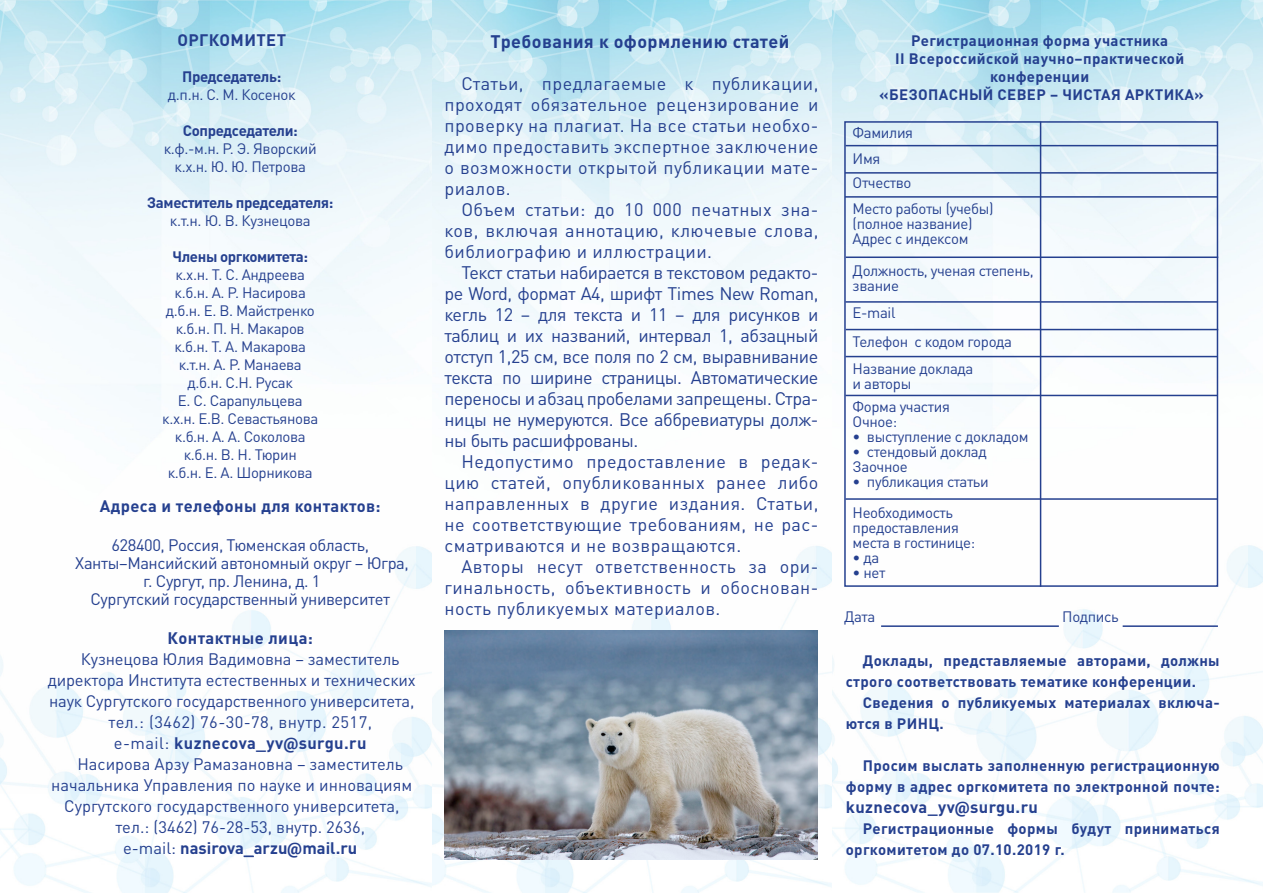
<style>
.page{position:relative;width:1263px;height:893px;background:#fff}
.page>*{position:absolute;margin:0;border:0;box-sizing:border-box;transform-origin:0 0}
.t1{font:18px/21px "DIN Pro";letter-spacing:.025em;color:#25408f;text-align:justify}
.t2{font:700 18px "DIN Pro";letter-spacing:.025em;color:#25408f}
.t3{font:16.5px "DIN Pro";letter-spacing:-.01em;color:#25408f}
.t4{font:700 16.5px "DIN Pro";letter-spacing:.025em;color:#25408f}
.t5{font:16.5px "DIN Pro";letter-spacing:.025em;color:#25408f}
.t6{font:700 16.5px "DIN Pro";color:#25408f}
.t7{font:15px/18px "DIN Pro";letter-spacing:-.025em;color:#25408f}
.t8{font:700 15px/21px "DIN Pro";letter-spacing:.025em;color:#25408f}
.t9{font:700 15px "DIN Pro";letter-spacing:-.025em;color:#25408f}
.s1{font-weight:400}
.s2{font-family:"Roboto";font-weight:900}
</style>
<div class="page">
<img style="left:0;top:0;width:1263px;height:893px">
<div style="left:844px;top:121px;width:374px;height:466px;border:2px solid #25408f"></div>
<hr style="left:1040px;top:122px;width:1px;height:465px;background:#25408f">
<hr style="left:845px;top:145px;width:373px;height:1px;background:#25408f">
<hr style="left:845px;top:172px;width:372px;height:2px;background:#25408f">
<hr style="left:845px;top:196px;width:372px;height:2px;background:#25408f">
<hr style="left:846px;top:256px;width:372px;height:2px;background:#25408f">
<hr style="left:845px;top:301px;width:373px;height:2px;background:#25408f">
<hr style="left:846px;top:329px;width:372px;height:1px;background:#25408f">
<hr style="left:845px;top:356px;width:373px;height:1px;background:#25408f">
<hr style="left:845px;top:395px;width:373px;height:1px;background:#25408f">
<hr style="left:845px;top:498px;width:373px;height:2px;background:#25408f">
<hr style="left:881px;top:625px;width:178px;height:2px;background:#25408f">
<hr style="left:1123px;top:625px;width:95px;height:2px;background:#25408f">
<img style="left:444px;top:631px;width:374px;height:228px">
<p class="t4" style="left:177px;top:29px;width:110px">ОРГКОМИТЕТ</p>
<p class="t9" style="left:182px;top:66px;width:101px">Председатель:</p>
<p class="t7" style="left:168px;top:85px;width:129px">д.п.н. С. М. Косенок</p>
<p class="t9" style="left:183px;top:120px;width:117px">Сопредседатели:</p>
<p class="t7" style="left:164px;top:139px;width:154px;text-align:center">к.ф.-м.н. Р. Э. Яворский к.х.н. Ю. Ю. Петрова</p>
<p class="t9" style="left:147px;top:192px;width:188px">Заместитель председателя:</p>
<p class="t7" style="left:170px;top:211px;width:142px">к.т.н. Ю. В. Кузнецова</p>
<p class="t9" style="left:172px;top:246px;width:137px">Члены оргкомитета:</p>
<p class="t7" style="left:162px;top:265px;width:158px;text-align:center">к.х.н. Т. С. Андреева к.б.н. А. Р. Насирова д.б.н. Е. В. Майстренко к.б.н. П. Н. Макаров к.б.н. Т. А. Макарова к.т.н. А. Р. Манаева д.б.н. С.Н. Русак<br>Е. С. Сарапульцева к.х.н. Е.В. Севастьянова к.б.н. А. А. Соколова к.б.н. В. Н. Тюрин<br>к.б.н. Е. А. Шорникова</p>
<p class="t4" style="left:100px;top:495px;width:282px">Адреса и телефоны для контактов:</p>
<p class="t3" style="left:111px;top:534px;width:259px">628400, Россия, Тюменская область,</p>
<p class="t3" style="left:75px;top:552px;width:335px">Ханты–Мансийский автономный округ – Югра,</p>
<p class="t3" style="left:143px;top:570px;width:179px">г. Сургут, пр. Ленина, д. 1</p>
<p class="t3" style="left:91px;top:588px;width:301px">Сургутский государственный университет</p>
<p class="t4" style="left:168px;top:627px;width:147px">Контактные лица:</p>
<p class="t3" style="left:81px;top:648px;width:320px">Кузнецова Юлия Вадимовна – заместитель</p>
<p class="t3" style="left:48px;top:669px;width:369px">директора Института естественных и технических</p>
<p class="t3" style="left:49px;top:690px;width:367px">наук Сургутского государственного университета,</p>
<p class="t5" style="left:108px;top:711px;width:265px">тел.: (3462) 76-30-78, внутр. 2517,</p>
<p class="t4" style="left:114px;top:732px;width:254px"><span class="s1">e-mail:</span> kuznecova_yv<span class="s2">@</span>surgu.ru</p>
<p class="t3" style="left:77px;top:753px;width:327px">Насирова Арзу Рамазановна – заместитель</p>
<p class="t3" style="left:51px;top:774px;width:362px">начальника Управления по науке и инновациям</p>
<p class="t3" style="left:64px;top:795px;width:337px">Сургутского государственного университета,</p>
<p class="t3" style="left:115px;top:816px;width:251px">тел.: (3462) 76-28-53, внутр. 2636,</p>
<p class="t6" style="left:123px;top:837px;width:236px"><span class="s1">e-mail:</span> nasirova_arzu<span class="s2">@</span>mail.ru</p>
<p class="t2" style="left:491px;top:29px;width:300px">Требования к оформлению статей</p>
<p class="t1" style="left:444px;top:72px;width:375px;text-indent:17px">Статьи, предлагаемые к публикации, проходят обязательное рецензирование и проверку на плагиат. На все статьи необхо&shy;димо предоставить экспертное заключение о возможности открытой публикации мате&shy;риалов.</p>
<p class="t1" style="left:444px;top:198px;width:375px;text-indent:17px">Объем статьи: до 10 000 печатных зна&shy;ков, включая аннотацию, ключевые слова, библиографию и иллюстрации.</p>
<p class="t1" style="left:444px;top:261px;width:376px;text-indent:17px">Текст статьи набирается в текстовом редакто&shy;ре Word, формат А4, шрифт Times New Roman, кегль 12 – для текста и 11 – для рисунков и таблиц и их названий, интервал 1, абзацный отступ 1,25 см, все поля по 2 см, выравнивание текста по ширине страницы. Автоматические переносы и абзац пробелами запрещены. Стра&shy;ницы не нумеруются. Все аббревиатуры долж&shy;ны быть расшифрованы.</p>
<p class="t1" style="left:444px;top:450px;width:375px;text-indent:17px">Недопустимо предоставление в редак&shy;цию статей, опубликованных ранее либо направленных в другие издания. Статьи, не соответствующие требованиям, не рас&shy;сматриваются и не возвращаются.</p>
<p class="t1" style="left:444px;top:555px;width:375px;text-indent:17px">Авторы несут ответственность за ори&shy;гинальность, объективность и обоснован&shy;ность публикуемых материалов.</p>
<p class="t8" style="left:879px;top:31px;width:326px;line-height:18px;text-align:center">Регистрационная форма участника<br>II Всероссийской научно–практической конференции<br>«БЕЗОПАСНЫЙ СЕВЕР – ЧИСТАЯ АРКТИКА»</p>
<p class="t7" style="left:853px;top:119px;width:62px;line-height:25.5px">Фамилия<br>Имя</p>
<p class="t7" style="left:853px;top:169px;width:143px;line-height:26.1px">Отчество<br>Место работы (учебы)</p>
<p class="t7" style="left:853px;top:215px;width:121px;line-height:15px">(полное название)<br>Адрес с индексом</p>
<p class="t7" style="left:853px;top:262px;width:183px;line-height:15px">Должность, ученая степень, звание</p>
<p class="t7" style="left:853px;top:298px;width:161px;line-height:28.7px">E-mail<br>Телефон с кодом города</p>
<p class="t7" style="left:853px;top:361px;width:122px;line-height:15px">Название доклада и авторы</p>
<p class="t7" style="left:853px;top:398px;width:99px;line-height:15px">Форма участия<br>Очное:</p>
<p class="t7" style="left:853px;top:427px;width:177px">• выступление с докладом</p>
<p class="t7" style="left:853px;top:443px;width:136px;line-height:15px">• стендовый доклад<br>Заочное</p>
<p class="t7" style="left:853px;top:465px;width:138px;line-height:31.3px">• публикация статьи<br>Необходимость</p>
<p class="t7" style="left:853px;top:520px;width:124px;line-height:15px">предоставления места в гостинице:</p>
<p class="t7" style="left:853px;top:548px;width:28px">• да</p>
<p class="t7" style="left:853px;top:563px;width:34px">• нет</p>
<p class="t7" style="left:844px;top:607px;width:33px">Дата</p>
<p class="t7" style="left:1062px;top:607px;width:58px">Подпись</p>
<p class="t8" style="left:846px;top:650px;width:375px;text-indent:17px">Доклады, представляемые авторами, должны строго соответствовать тематике конференции.</p>
<p class="t8" style="left:846px;top:692px;width:375px;text-indent:17px">Сведения о публикуемых материалах включа&shy;ются в РИНЦ.</p>
<p class="t8" style="left:846px;top:755px;width:375px;text-align:right">Просим выслать заполненную регистрационную форму в адрес оргкомитета по электронной почте:</p>
<p class="t4" style="left:846px;top:796px;width:194px">kuznecova_yv<span class="s2">@</span>surgu.ru</p>
<p class="t8" style="left:846px;top:818px;width:375px;text-indent:17px">Регистрационные формы будут приниматься оргкомитетом до 07.10.2019 г.</p>
</div>
